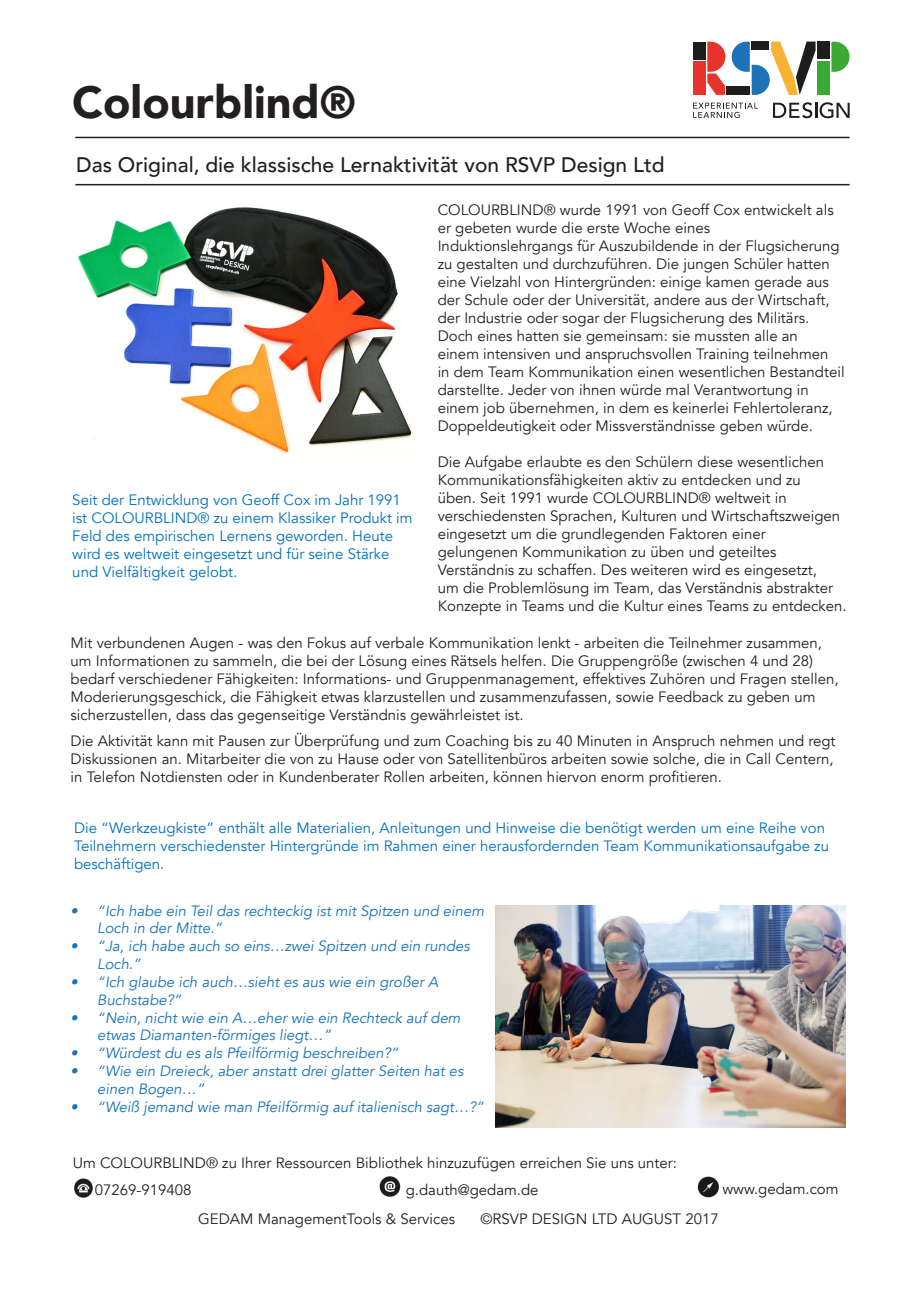
<style>
.page{position:relative;width:919px;height:1289px;background:#fff}
.page>*{position:absolute;margin:0;border:0;box-sizing:border-box;transform-origin:0 0}
.t1{font:900 45px "Avenir";color:#231f20}
.t2{font:500 21px "Avenir";color:#231f20}
.t3{font:15px/18px "Avenir";color:#231f20}
.t4{font:15px/18px "Avenir";color:#0072bc}
.t5{font:italic 14.85px/17.9px "Avenir";color:#1672ba}
</style>
<div class="page">
<svg style="left:773px;top:102px;width:76px;height:16px"></svg>
<div style="left:693px;top:42px;width:12px;height:17px;background:#1d1d1b"></div>
<div style="left:726px;top:86px;width:23px;height:9px;background:#1d1d1b"></div>
<div style="left:693px;top:61px;width:12px;height:34px;background:#e7342b"></div>
<div style="left:817px;top:42px;width:12px;height:17px;background:#1d1d1b"></div>
<div style="left:817px;top:61px;width:12px;height:34px;background:#3baa35"></div>
<svg style="left:831px;top:42px;width:18px;height:30px"></svg>
<svg style="left:707px;top:42px;width:18px;height:53px"></svg>
<svg style="left:731px;top:42px;width:84px;height:53px"></svg>
<svg style="left:693px;top:103px;width:64px;height:15px"></svg>
<hr style="left:75px;top:137px;width:774px;height:1px;background:#231f20">
<hr style="left:75px;top:184px;width:774px;height:1px;background:#231f20">
<img style="left:78px;top:207px;width:334px;height:253px">
<img style="left:496px;top:905px;width:349px;height:221px">
<img style="left:74px;top:1178px;width:19px;height:20px">
<img style="left:379px;top:1176px;width:22px;height:21px">
<img style="left:697px;top:1176px;width:22px;height:22px">
<p class="t1" style="left:72px;top:64px;width:285px">Colourblind®</p>
<p class="t2" style="left:76px;top:146px;width:590px">Das Original, die klassische Lernaktivität von RSVP Design Ltd</p>
<p class="t3" style="left:437px;top:201px;width:397px">COLOURBLIND® wurde 1991 von Geoff Cox entwickelt als</p>
<p class="t3" style="left:437px;top:219px;width:403px">er gebeten wurde die erste Woche eines Induktionslehrgangs für Auszubildende in der Flugsicherung zu gestalten und durchzuführen. Die jungen Schüler hatten eine Vielzahl von Hintergründen: einige kamen gerade aus der Schule oder der Universität, andere aus der Wirtschaft, der Industrie oder sogar der Flugsicherung des Militärs.<br>Doch eines hatten sie gemeinsam: sie mussten alle an</p>
<p class="t3" style="left:437px;top:345px;width:408px">einem intensiven und anspruchsvollen Training teilnehmen<br>in dem Team Kommunikation einen wesentlichen Bestandteil darstellte. Jeder von ihnen würde mal Verantwortung in einem job übernehmen, in dem es keinerlei Fehlertoleranz, Doppeldeutigkeit oder Missverständnisse geben würde.</p>
<p class="t3" style="left:437px;top:453px;width:410px">Die Aufgabe erlaubte es den Schülern diese wesentlichen Kommunikationsfähigkeiten aktiv zu entdecken und zu<br>üben. Seit 1991 wurde COLOURBLIND® weltweit in verschiedensten Sprachen, Kulturen und Wirtschaftszweigen eingesetzt um die grundlegenden Faktoren einer gelungenen Kommunikation zu üben und geteiltes Verständnis zu schaffen. Des weiteren wird es eingesetzt,<br>um die Problemlösung im Team, das Verständnis abstrakter Konzepte in Teams und die Kultur eines Teams zu entdecken.</p>
<p class="t3" style="left:71px;top:634px;width:769px">Mit verbundenen Augen - was den Fokus auf verbale Kommunikation lenkt - arbeiten die Teilnehmer zusammen, um Informationen zu sammeln, die bei der Lösung eines Rätsels helfen. Die Gruppengröße (zwischen 4 und 28) bedarf verschiedener Fähigkeiten: Informations- und Gruppenmanagement, effektives Zuhören und Fragen stellen, Moderierungsgeschick, die Fähigkeit etwas klarzustellen und zusammenzufassen, sowie Feedback zu geben um sicherzustellen, dass das gegenseitige Verständnis gewährleistet ist.</p>
<p class="t3" style="left:71px;top:732px;width:766px;text-align:justify">Die Aktivität kann mit Pausen zur Überprüfung und zum Coaching bis zu 40 Minuten in Anspruch nehmen und regt Diskussionen an. Mitarbeiter die von zu Hause oder von Satellitenbüros arbeiten sowie solche, die in Call Centern, in Telefon Notdiensten oder in Kundenberater Rollen arbeiten, können hiervon enorm profitieren.</p>
<p class="t4" style="left:72px;top:491px;width:342px">Seit der Entwicklung von Geoff Cox im Jahr 1991 ist COLOURBLIND® zu einem Klassiker Produkt im Feld des empirischen Lernens geworden. Heute wird es weltweit eingesetzt und für seine Stärke und Vielfältigkeit gelobt.</p>
<p class="t4" style="left:74px;top:818px;width:756px">Die “Werkzeugkiste” enthält alle Materialien, Anleitungen und Hinweise die benötigt werden um eine Reihe von<br>Teilnehmern verschiedenster Hintergründe im Rahmen einer herausfordernden Team Kommunikationsaufgabe zu beschäftigen.</p>
<p class="t5" style="left:97px;top:901px;width:388px;text-indent:-27px">• “Ich habe ein Teil das rechteckig ist mit Spitzen und einem<br>Loch in der Mitte.”</p>
<p class="t5" style="left:97px;top:937px;width:374px;text-indent:-27px">• “Ja, ich habe auch so eins…zwei Spitzen und ein rundes<br>Loch.”</p>
<p class="t5" style="left:97px;top:973px;width:342px;text-indent:-27px">• “Ich glaube ich auch…sieht es aus wie ein großer A<br>Buchstabe?”</p>
<p class="t5" style="left:97px;top:1008px;width:365px;text-indent:-27px">• “Nein, nicht wie ein A…eher wie ein Rechteck auf dem etwas Diamanten-förmiges liegt…”</p>
<p class="t5" style="left:71px;top:1044px;width:329px">• “Würdest du es als Pfeilförmig beschreiben?”</p>
<p class="t5" style="left:97px;top:1062px;width:368px;text-indent:-27px">• “Wie ein Dreieck, aber anstatt drei glatter Seiten hat es einen Bogen…”</p>
<p class="t5" style="left:71px;top:1097px;width:415px">• “Weiß jemand wie man Pfeilförmig auf italienisch sagt…?”</p>
<p class="t3" style="left:73px;top:1153px;width:605px">Um COLOURBLIND® zu Ihrer Ressourcen Bibliothek hinzuzufügen erreichen Sie uns unter:</p>
<p class="t3" style="left:95px;top:1180px;width:98px">07269-919408</p>
<p class="t3" style="left:405px;top:1180px;width:134px">g.dauth@gedam.de</p>
<p class="t3" style="left:722px;top:1179px;width:118px">www.gedam.com</p>
<p class="t3" style="left:198px;top:1210px;width:258px">GEDAM ManagementTools &amp; Services</p>
<p class="t3" style="left:480px;top:1210px;width:240px">©RSVP DESIGN LTD AUGUST 2017</p>
</div>
